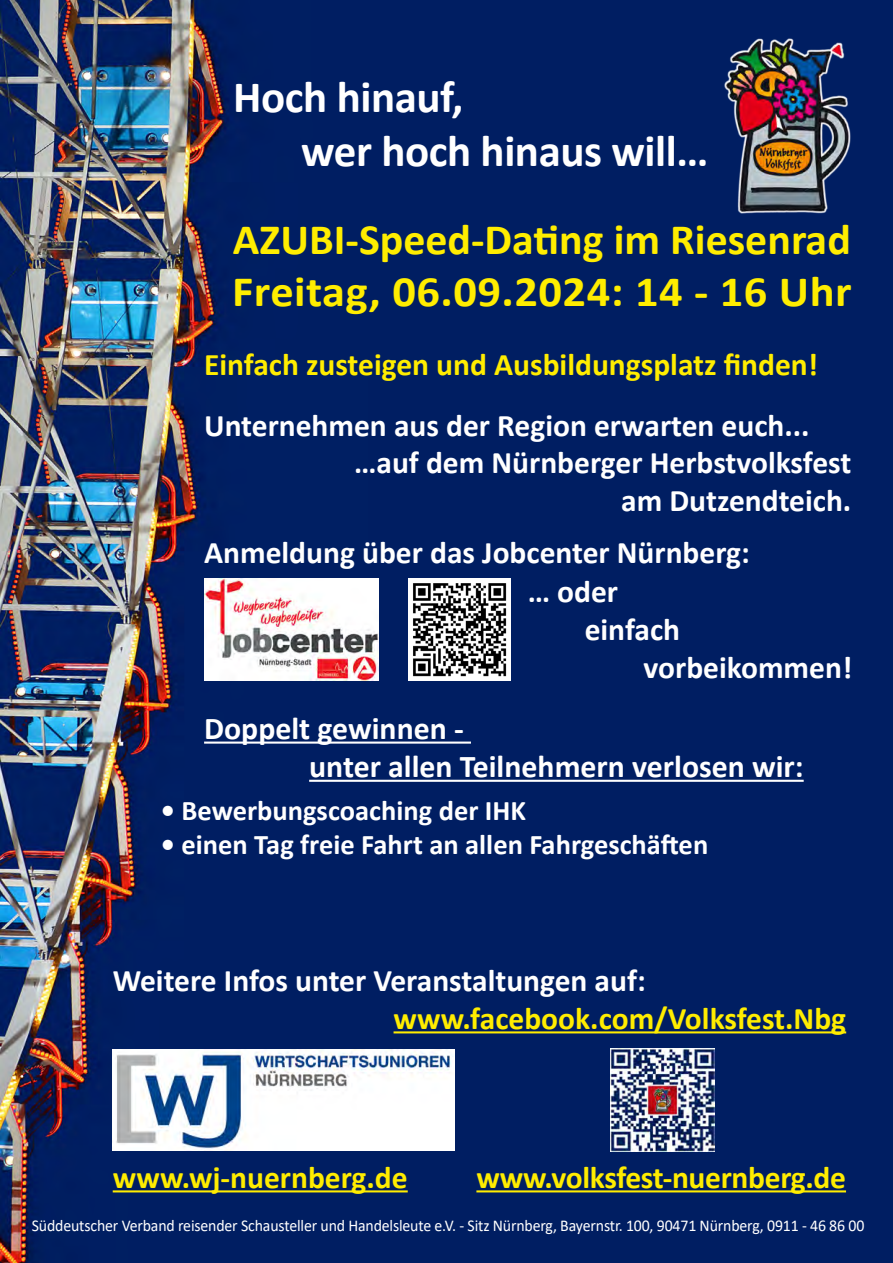
<style>
.page{position:relative;width:893px;height:1263px;background:#fff}
.page>*{position:absolute;margin:0;border:0;box-sizing:border-box;transform-origin:0 0}
.t1{font:700 45px/54px "Calibri";letter-spacing:-.01em;color:#fff}
.t2{font:700 43.5px/52.2px "Calibri";color:#ffed00}
.t3{font:700 31.8px/38.2px "Calibri";color:#fff}
.t4{font:700 31.5px "Calibri";color:#fff}
.t5{font:700 31.5px "Calibri";color:#ffed00}
.t6{font:700 28.5px "Calibri";color:#fff}
.t7{font:16.5px "Calibri";letter-spacing:-.01em;color:#fff;scale:.96 1}
</style>
<div class="page">
<img style="left:0;top:0;width:893px;height:1263px">
<img style="left:113px;top:1049px;width:342px;height:102px">
<hr style="left:113px;top:1190px;width:295px;height:2px;background:#ffed00">
<hr style="left:476px;top:1190px;width:370px;height:2px;background:#ffed00">
<hr style="left:394px;top:1031px;width:452px;height:2px;background:#ffed00">
<img style="left:720px;top:38px;width:131px;height:178px">
<hr style="left:204px;top:741px;width:267px;height:3px;background:#fff">
<hr style="left:309px;top:780px;width:495px;height:2px;background:#fff">
<img style="left:611px;top:1048px;width:103px;height:104px">
<img style="left:408px;top:578px;width:103px;height:102px">
<img style="left:204px;top:578px;width:174px;height:102px">
<h1 class="t1" style="left:301px;top:70px;width:409px;text-indent:-68px">Hoch hinauf,<br>wer hoch hinaus will…</h1>
<h2 class="t2" style="left:232px;top:213px;width:621px">AZUBI-Speed-Dating im Riesenrad<br>Freitag, 06.09.2024: 14 - 16 Uhr</h2>
<p class="t5" style="left:204px;top:342px;width:615px">Einfach zusteigen und Ausbildungsplatz finden!</p>
<p class="t4" style="left:204px;top:403px;width:607px">Unternehmen aus der Region erwarten euch...</p>
<p class="t4" style="left:354px;top:441px;width:499px">…auf dem Nürnberger Herbstvolksfest</p>
<p class="t4" style="left:621px;top:478px;width:232px">am Dutzendteich.</p>
<p class="t4" style="left:204px;top:531px;width:547px">Anmeldung über das Jobcenter Nürnberg:</p>
<p class="t4" style="left:528px;top:569px;width:92px">… oder</p>
<p class="t4" style="left:585px;top:607px;width:97px">einfach</p>
<p class="t4" style="left:644px;top:645px;width:210px">vorbeikommen!</p>
<p class="t3" style="left:309px;top:709px;width:496px;text-indent:-105px">Doppelt gewinnen -<br>unter allen Teilnehmern verlosen wir:</p>
<p class="t6" style="left:161px;top:790px;width:367px">• Bewerbungscoaching der IHK</p>
<p class="t6" style="left:161px;top:824px;width:549px">• einen Tag freie Fahrt an allen Fahrgeschäften</p>
<p class="t4" style="left:113px;top:958px;width:534px">Weitere Infos unter Veranstaltungen auf:</p>
<p class="t5" style="left:394px;top:996px;width:454px">www.facebook.com/Volksfest.Nbg</p>
<p class="t5" style="left:113px;top:1155px;width:296px">www.wj-nuernberg.de</p>
<p class="t5" style="left:476px;top:1155px;width:371px">www.volksfest-nuernberg.de</p>
<p class="t7" style="left:32px;top:1214px;width:869px">Süddeutscher Verband reisender Schausteller und Handelsleute e.V. - Sitz Nürnberg, Bayernstr. 100, 90471 Nürnberg, 0911 - 46 86 00</p>
</div>
